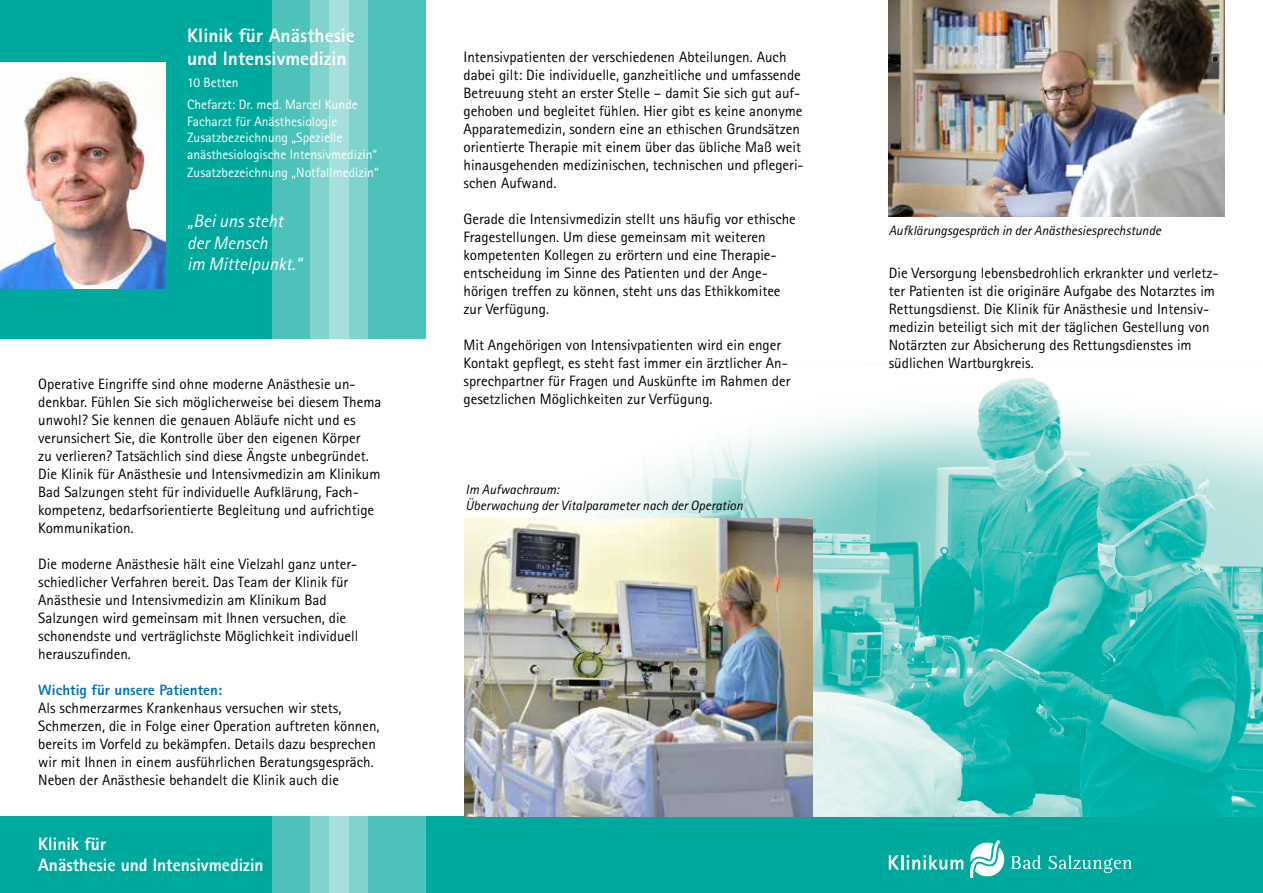
<style>
.page{position:relative;width:1263px;height:893px;background:#fff}
.page>*{position:absolute;margin:0;border:0;box-sizing:border-box;transform-origin:0 0}
.t1{font:800 19.5px/23.4px "Rotis Sans Serif";color:#fff}
.t2{font:800 18px/21.6px "Rotis Sans Serif";color:#fff}
.t3{font:italic 18px/21.6px "Rotis Sans Serif";color:#fff}
.t4{font:15px/18px "Rotis Sans Serif";color:#000}
.t5{font:800 15px "Rotis Sans Serif";color:#0072bc}
.t6{font:13.5px/16.5px "Rotis Sans Serif";color:#fff}
.t7{font:italic 13.5px/16.2px "Rotis Sans Serif";color:#000}
</style>
<div class="page">
<div style="left:0;top:816px;width:1263px;height:77px;background:#00a99d"></div>
<div style="left:0;top:0;width:425px;height:338px;background:#00a99d"></div>
<img style="left:0;top:63px;width:166px;height:225px">
<img style="left:889px;top:0;width:336px;height:217px">
<img style="left:512px;top:378px;width:751px;height:438px">
<img style="left:464px;top:519px;width:349px;height:297px">
<svg style="left:889px;top:855px;width:74px;height:15px"></svg>
<svg style="left:970px;top:840px;width:34px;height:38px"></svg>
<svg style="left:1011px;top:855px;width:30px;height:14px"></svg>
<svg style="left:1049px;top:855px;width:83px;height:18px"></svg>
<svg style="left:272px;top:0;width:153px;height:893px"></svg>
<svg style="left:310px;top:0;width:58px;height:893px"></svg>
<svg style="left:330px;top:0;width:19px;height:893px"></svg>
<h1 class="t1" style="left:187px;top:23px;width:169px">Klinik für Anästhesie und Intensivmedizin</h1>
<p class="t6" style="left:187px;top:72px;width:172px;line-height:21.9px">10 Betten<br>Chefarzt: Dr. med. Marcel Kunde</p>
<p class="t6" style="left:187px;top:113px;width:192px">Facharzt für Anästhesiologie<br>Zusatzbezeichnung „Spezielle anästhesiologische Intensivmedizin“</p>
<p class="t6" style="left:187px;top:164px;width:193px">Zusatzbezeichnung „Notfallmedizin“</p>
<p class="t3" style="left:187px;top:210px;width:116px">„Bei uns steht der Mensch<br>im Mittelpunkt.“</p>
<p class="t4" style="left:38px;top:375px;width:345px">Operative Eingriffe sind ohne moderne Anästhesie un&shy;denkbar. Fühlen Sie sich möglicherweise bei diesem Thema unwohl? Sie kennen die genauen Abläufe nicht und es verunsichert Sie, die Kontrolle über den eigenen Körper<br>zu verlieren? Tatsächlich sind diese Ängste unbegründet.<br>Die Klinik für Anästhesie und Intensivmedizin am Klinikum Bad Salzungen steht für individuelle Aufklärung, Fach&shy;kompetenz, bedarfsorientierte Begleitung und aufrichtige Kommunikation.</p>
<p class="t4" style="left:38px;top:555px;width:322px">Die moderne Anästhesie hält eine Vielzahl ganz unter&shy;schiedlicher Verfahren bereit. Das Team der Klinik für Anästhesie und Intensivmedizin am Klinikum Bad Salzungen wird gemeinsam mit Ihnen versuchen, die schonendste und verträglichste Möglichkeit individuell herauszufinden.</p>
<p class="t5" style="left:38px;top:680px;width:186px">Wichtig für unsere Patienten:</p>
<p class="t4" style="left:38px;top:699px;width:343px">Als schmerzarmes Krankenhaus versuchen wir stets, Schmerzen, die in Folge einer Operation auftreten können, bereits im Vorfeld zu bekämpfen. Details dazu besprechen wir mit Ihnen in einem ausführlichen Beratungsgespräch.<br>Neben der Anästhesie behandelt die Klinik auch die</p>
<p class="t2" style="left:38px;top:832px;width:227px">Klinik für<br>Anästhesie und Intensivmedizin</p>
<p class="t4" style="left:463px;top:48px;width:342px">Intensivpatienten der verschiedenen Abteilungen. Auch dabei gilt: Die individuelle, ganzheitliche und umfassende Betreuung steht an erster Stelle – damit Sie sich gut auf&shy;gehoben und begleitet fühlen. Hier gibt es keine anonyme Apparatemedizin, sondern eine an ethischen Grundsätzen orientierte Therapie mit einem über das übliche Maß weit hinausgehenden medizinischen, technischen und pflegeri&shy;schen Aufwand.</p>
<p class="t4" style="left:463px;top:210px;width:334px">Gerade die Intensivmedizin stellt uns häufig vor ethische Fragestellungen. Um diese gemeinsam mit weiteren kompetenten Kollegen zu erörtern und eine Therapie&shy;entscheidung im Sinne des Patienten und der Ange&shy;hörigen treffen zu können, steht uns das Ethikkomitee zur Verfügung.</p>
<p class="t4" style="left:463px;top:336px;width:328px">Mit Angehörigen von Intensivpatienten wird ein enger Kontakt gepflegt, es steht fast immer ein ärztlicher An&shy;sprechpartner für Fragen und Auskünfte im Rahmen der gesetzlichen Möglichkeiten zur Verfügung.</p>
<p class="t7" style="left:466px;top:481px;width:279px">Im Aufwachraum:<br>Überwachung der Vitalparameter nach der Operation</p>
<p class="t7" style="left:889px;top:223px;width:274px">Aufklärungsgespräch in der Anästhesiesprechstunde</p>
<p class="t4" style="left:889px;top:264px;width:331px">Die Versorgung lebensbedrohlich erkrankter und verletz&shy;ter Patienten ist die originäre Aufgabe des Notarztes im Rettungsdienst. Die Klinik für Anästhesie und Intensiv&shy;medizin beteiligt sich mit der täglichen Gestellung von Notärzten zur Absicherung des Rettungsdienstes im südlichen Wartburgkreis.</p>
</div>
